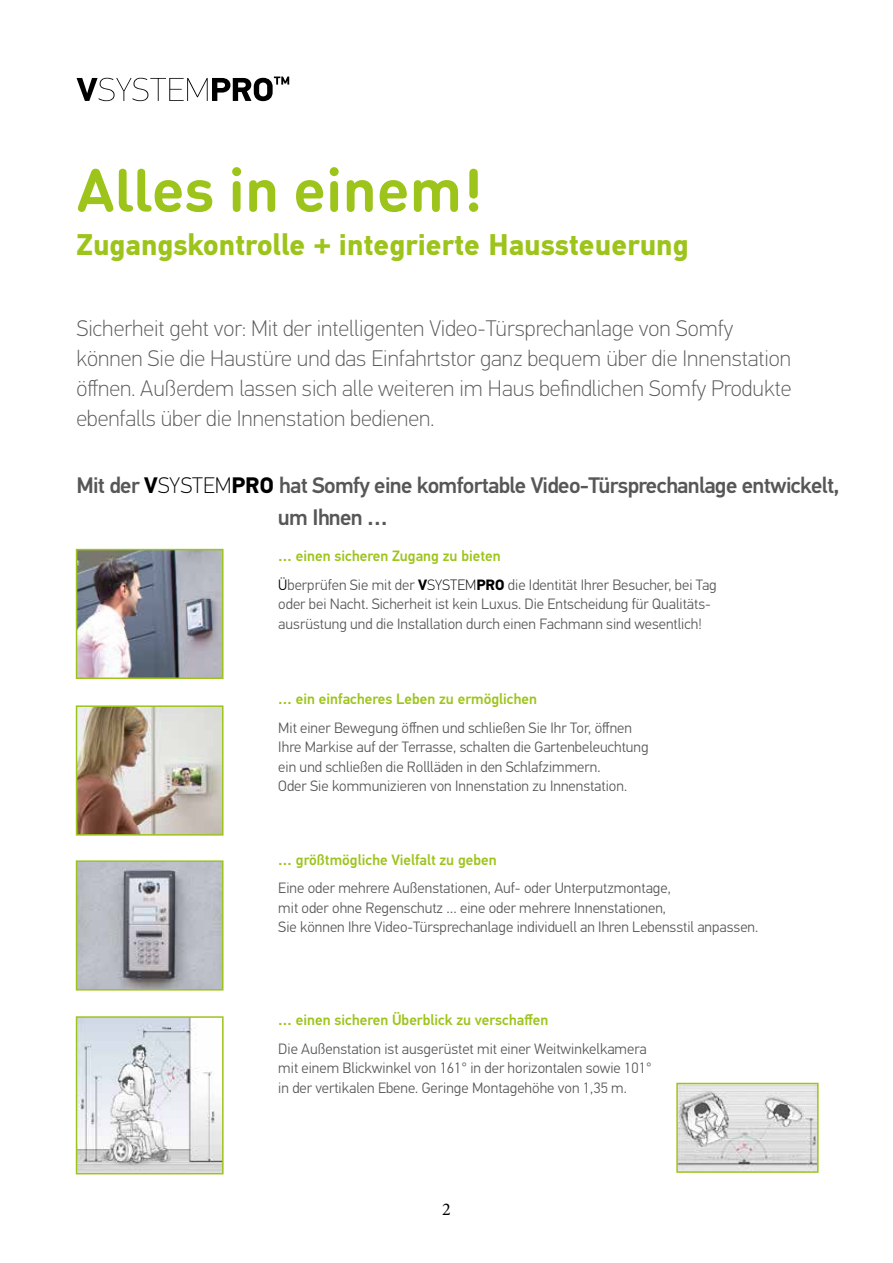
<style>
.page{position:relative;width:893px;height:1263px;background:#fff}
.page>*{position:absolute;margin:0;border:0;box-sizing:border-box;transform-origin:0 0}
.t1{font:700 60px "DIN Round Pro";color:#9dc41a}
.t2{font:700 30px "PF Din Text Pro";color:#9dc41a}
.t3{font:100 22.5px/30px "PF Din Text Pro";color:#575756}
.t4{font:500 22.5px/31.5px "PF Din Text Pro";letter-spacing:-.03em;color:#575756}
.t5{font:18px "Minion Pro";color:#000}
.t6{font:300 15px/19.5px "PF Din Text Pro";color:#575756}
.t7{font:500 15px "PF Din Text Pro";color:#9dc41a}
.s1{font-weight:700;color:#000}
.s2{font-weight:100;color:#000}
.s3{font-weight:500;color:#9dc41a}
.s4{color:#000}
</style>
<div class="page">
<img style="left:79px;top:552px;width:142px;height:124px">
<div style="left:76px;top:549px;width:148px;height:130px;border:2px solid #9dc41a"></div>
<img style="left:79px;top:708px;width:142px;height:125px">
<div style="left:76px;top:705px;width:148px;height:131px;border:2px solid #9dc41a"></div>
<img style="left:79px;top:863px;width:142px;height:124px">
<div style="left:76px;top:860px;width:148px;height:130px;border:2px solid #9dc41a"></div>
<svg style="left:77px;top:77px;width:212px;height:24px"></svg>
<img style="left:679px;top:1086px;width:137px;height:84px">
<div style="left:676px;top:1083px;width:143px;height:90px;border:2px solid #9dc41a"></div>
<img style="left:79px;top:1019px;width:142px;height:152px">
<div style="left:76px;top:1016px;width:148px;height:158px;border:2px solid #9dc41a"></div>
<h1 class="t1" style="left:77px;top:148px;width:408px">Alles in einem!</h1>
<h2 class="t2" style="left:77px;top:227px;width:614px">Zugangskontrolle + integrierte Haussteuerung</h2>
<p class="t3" style="left:77px;top:313px;width:716px">Sicherheit geht vor: Mit der intelligenten Video-Türsprechanlage von Somfy können Sie die Haustüre und das Einfahrtstor ganz bequem über die Innenstation öffnen. Außerdem lassen sich alle weiteren im Haus befindlichen Somfy Produkte ebenfalls über die Innenstation bedienen.</p>
<h3 class="t4" style="left:278px;top:470px;width:563px;text-indent:-201px">Mit der <span class="s1">V</span><span class="s2">SYSTEM</span><span class="s1">PRO</span> hat Somfy eine komfortable Video-Türsprechanlage entwickelt, um Ihnen …</h3>
<p class="t6" style="left:278px;top:542px;width:440px;line-height:28.5px"><span class="s3">… einen sicheren Zugang zu bieten<br></span><span class="s4">Ü</span>berprüfen Sie mit der <span class="s1">V</span><span class="s2">SYSTEM</span><span class="s1">PRO</span> die Identität Ihrer Besucher, bei Tag</p>
<p class="t6" style="left:278px;top:595px;width:434px">oder bei Nacht. Sicherheit ist kein Luxus. Die Entscheidung für Qualitäts&shy;ausrüstung und die Installation durch einen Fachmann sind wesentlich!</p>
<p class="t7" style="left:278px;top:690px;width:260px">… ein einfacheres Leben zu ermöglichen</p>
<p class="t6" style="left:278px;top:718px;width:372px">Mit einer Bewegung öffnen und schließen Sie Ihr Tor, öffnen Ihre Markise auf der Terrasse, schalten die Gartenbeleuchtung ein und schließen die Rollläden in den Schlafzimmern.<br>Oder Sie kommunizieren von Innenstation zu Innenstation.</p>
<p class="t7" style="left:278px;top:850px;width:220px">… größtmögliche Vielfalt zu geben</p>
<p class="t6" style="left:278px;top:878px;width:481px">Eine oder mehrere Außenstationen, Auf- oder Unterputzmontage,<br>mit oder ohne Regenschutz … eine oder mehrere Innenstationen,<br>Sie können Ihre Video-Türsprechanlage individuell an Ihren Lebensstil anpassen.</p>
<p class="t7" style="left:278px;top:1011px;width:272px">… einen sicheren Überblick zu verschaffen</p>
<p class="t6" style="left:278px;top:1039px;width:375px">Die Außenstation ist ausgerüstet mit einer Weitwinkelkamera mit einem Blickwinkel von 161° in der horizontalen sowie 101° in der vertikalen Ebene. Geringe Montagehöhe von 1,35 m.</p>
<p class="t5" style="left:442px;top:1197px;width:10px">2</p>
</div>
